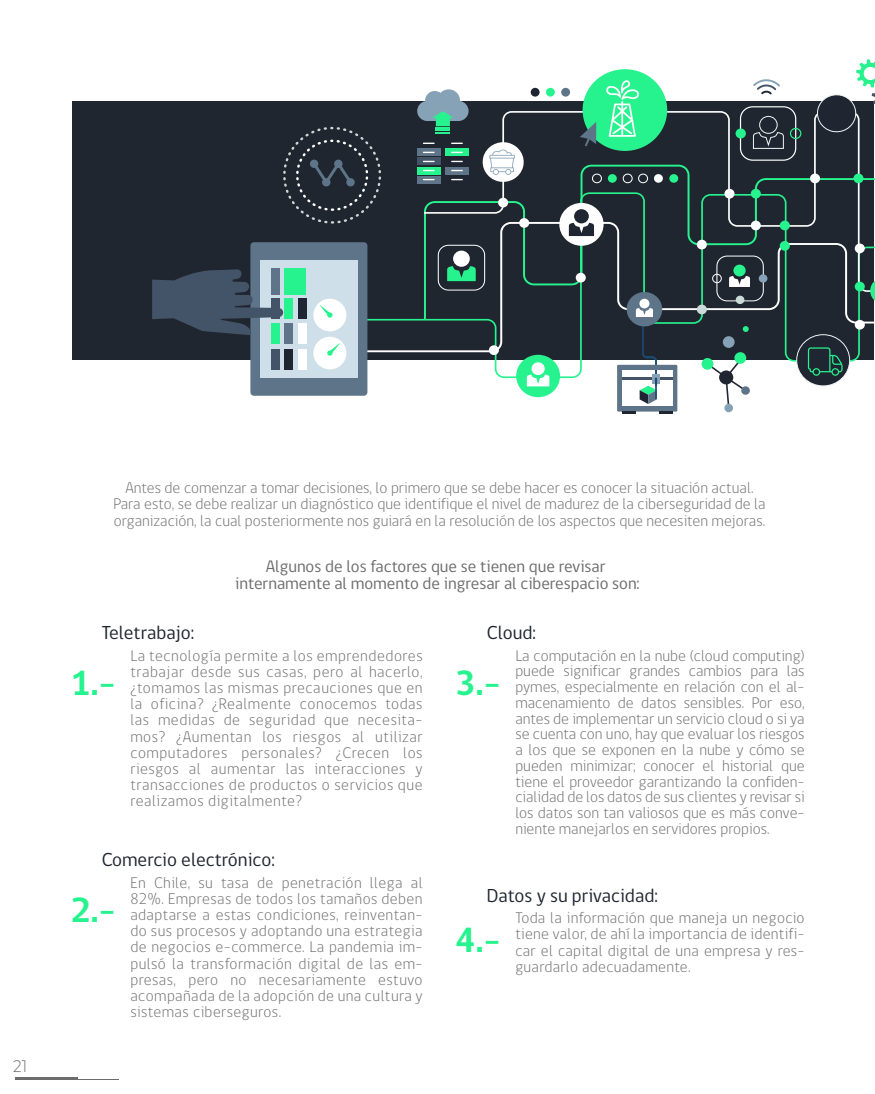
<style>
.page{position:relative;width:875px;height:1094px;background:#fff}
.page>*{position:absolute;margin:0;border:0;box-sizing:border-box;transform-origin:0 0}
.t1{font:700 35.79px "gob CL";color:#27f38e}
.t2{font:19.25px "gob CL";color:#1f2630}
.t3{font:17.06px/17.1px "gob CL";color:#6c6c6c;text-align:center}
.t4{font:300 15.75px/16.2px "gob CL";color:#6c6c6c;text-align:justify}
</style>
<div class="page">
<hr style="left:15px;top:1077px;width:63px;height:2px;background:#6c6c6c">
<hr style="left:15px;top:1079px;width:103px;height:1px;background:#6c6c6c">
<div style="left:73px;top:101px;width:801px;height:259px;background:#1f2630"></div>
<div style="left:617px;top:365px;width:60px;height:47px;background:#5e7488"></div>
<div style="left:622px;top:370px;width:51px;height:36px;background:#fff"></div>
<svg style="left:659px;top:412px;width:14px;height:2px"></svg>
<svg style="left:622px;top:412px;width:13px;height:2px"></svg>
<hr style="left:622px;top:377px;width:51px;height:2px;background:#445468">
<svg style="left:365px;top:242px;width:509px;height:136px"></svg>
<svg style="left:424px;top:111px;width:451px;height:181px"></svg>
<div style="left:516px;top:355px;width:44px;height:42px;background:#27f38e;border-radius:50%"></div>
<div style="left:532px;top:362px;width:13px;height:13px;background:#fff;border-radius:50%"></div>
<svg style="left:527px;top:374px;width:22px;height:12px"></svg>
<svg style="left:870px;top:277px;width:5px;height:27px"></svg>
<div style="left:583px;top:69px;width:84px;height:82px;background:#27f38e;border-radius:50%"></div>
<div style="left:797px;top:335px;width:53px;height:51px;background:#1f2631;border-radius:50%"></div>
<div style="left:796px;top:334px;width:54px;height:52px;border:1px solid #f0f3f5;border-radius:50%"></div>
<svg style="left:625px;top:290px;width:39px;height:114px"></svg>
<div style="left:559px;top:203px;width:45px;height:43px;background:#fff;border-radius:50%"></div>
<div style="left:574px;top:209px;width:15px;height:14px;background:#1f2631;border-radius:50%"></div>
<svg style="left:569px;top:223px;width:25px;height:13px"></svg>
<svg style="left:712px;top:256px;width:52px;height:45px"></svg>
<div style="left:736px;top:128px;width:10px;height:10px;background:#27f38e;border-radius:50%"></div>
<svg style="left:740px;top:106px;width:61px;height:55px"></svg>
<svg style="left:438px;top:245px;width:47px;height:46px"></svg>
<div style="left:519px;top:218px;width:10px;height:10px;background:#fff;border-radius:50%"></div>
<div style="left:576px;top:273px;width:10px;height:9px;background:#fff;border-radius:50%"></div>
<div style="left:855px;top:320px;width:10px;height:10px;background:#fff;border-radius:50%"></div>
<div style="left:855px;top:282px;width:10px;height:9px;background:#27f38e;border-radius:50%"></div>
<div style="left:855px;top:243px;width:10px;height:10px;background:#fff;border-radius:50%"></div>
<div style="left:489px;top:345px;width:10px;height:10px;background:#fff;border-radius:50%"></div>
<div style="left:498px;top:198px;width:10px;height:9px;background:#fff;border-radius:50%"></div>
<div style="left:697px;top:240px;width:10px;height:9px;background:#fff;border-radius:50%"></div>
<div style="left:697px;top:305px;width:10px;height:9px;background:#cbdbd9;border-radius:50%"></div>
<div style="left:751px;top:189px;width:10px;height:10px;background:#27f38e;border-radius:50%"></div>
<div style="left:724px;top:189px;width:11px;height:10px;background:#fff;border-radius:50%"></div>
<div style="left:810px;top:174px;width:10px;height:9px;background:#fff;border-radius:50%"></div>
<div style="left:853px;top:174px;width:11px;height:9px;background:#27f38e;border-radius:50%"></div>
<div style="left:751px;top:221px;width:10px;height:9px;background:#fff;border-radius:50%"></div>
<div style="left:780px;top:221px;width:10px;height:9px;background:#27f38e;border-radius:50%"></div>
<div style="left:780px;top:241px;width:10px;height:10px;background:#27f38e;border-radius:50%"></div>
<svg style="left:808px;top:347px;width:35px;height:29px"></svg>
<svg style="left:606px;top:80px;width:33px;height:57px"></svg>
<svg style="left:481px;top:140px;width:45px;height:44px"></svg>
<div style="left:724px;top:404px;width:9px;height:8px;background:#86a2b6;border-radius:50%"></div>
<div style="left:702px;top:358px;width:11px;height:12px;background:#27f38e;border-radius:50%"></div>
<svg style="left:707px;top:326px;width:42px;height:82px"></svg>
<svg style="left:753px;top:79px;width:27px;height:15px"></svg>
<div style="left:561px;top:88px;width:9px;height:9px;background:#5e7488;border-radius:50%"></div>
<div style="left:546px;top:88px;width:9px;height:9px;background:#27f38e;border-radius:50%"></div>
<div style="left:531px;top:88px;width:9px;height:9px;background:#1f2631;border-radius:50%"></div>
<svg style="left:814px;top:59px;width:61px;height:76px"></svg>
<svg style="left:283px;top:127px;width:98px;height:97px"></svg>
<svg style="left:580px;top:122px;width:16px;height:24px"></svg>
<div style="left:445px;top:139px;width:24px;height:8px;background:#1f2631"></div>
<svg style="left:451px;top:143px;width:12px;height:1px"></svg>
<svg style="left:445px;top:149px;width:24px;height:7px"></svg>
<svg style="left:451px;top:152px;width:12px;height:1px"></svg>
<svg style="left:445px;top:158px;width:24px;height:7px"></svg>
<svg style="left:451px;top:161px;width:12px;height:1px"></svg>
<svg style="left:445px;top:167px;width:24px;height:7px"></svg>
<svg style="left:451px;top:170px;width:12px;height:1px"></svg>
<svg style="left:445px;top:176px;width:24px;height:7px"></svg>
<svg style="left:451px;top:179px;width:12px;height:1px"></svg>
<div style="left:417px;top:139px;width:24px;height:8px;background:#1f2631"></div>
<svg style="left:423px;top:143px;width:12px;height:1px"></svg>
<svg style="left:417px;top:149px;width:24px;height:7px"></svg>
<svg style="left:423px;top:152px;width:12px;height:1px"></svg>
<svg style="left:417px;top:158px;width:24px;height:7px"></svg>
<svg style="left:423px;top:161px;width:12px;height:1px"></svg>
<svg style="left:417px;top:167px;width:24px;height:7px"></svg>
<svg style="left:423px;top:170px;width:12px;height:1px"></svg>
<svg style="left:417px;top:176px;width:24px;height:7px"></svg>
<svg style="left:423px;top:179px;width:12px;height:1px"></svg>
<hr style="left:436px;top:128px;width:14px;height:3px;background:#27f38e">
<svg style="left:417px;top:89px;width:52px;height:37px"></svg>
<svg style="left:436px;top:133px;width:14px;height:1px"></svg>
<div style="left:250px;top:242px;width:117px;height:154px;background:#5e7488;border-radius:4px"></div>
<div style="left:260px;top:260px;width:97px;height:118px;background:#cedfe9"></div>
<div style="left:272px;top:324px;width:8px;height:20px;background:#27f38e"></div>
<div style="left:313px;top:337px;width:33px;height:32px;background:#fff;border-radius:50%"></div>
<svg style="left:327px;top:343px;width:13px;height:13px"></svg>
<div style="left:313px;top:299px;width:33px;height:32px;background:#fff;border-radius:50%"></div>
<svg style="left:320px;top:305px;width:13px;height:13px"></svg>
<div style="left:298px;top:349px;width:8px;height:20px;background:#fff"></div>
<div style="left:298px;top:324px;width:8px;height:20px;background:#fff"></div>
<div style="left:298px;top:298px;width:8px;height:21px;background:#1f2631"></div>
<div style="left:285px;top:349px;width:8px;height:20px;background:#1f2631"></div>
<div style="left:285px;top:324px;width:8px;height:20px;background:#5e7488"></div>
<div style="left:285px;top:298px;width:8px;height:21px;background:#27f38e"></div>
<div style="left:272px;top:349px;width:8px;height:20px;background:#445468"></div>
<div style="left:285px;top:269px;width:21px;height:26px;background:#27f38e"></div>
<svg style="left:152px;top:269px;width:131px;height:66px"></svg>
<p class="t4" style="left:113px;top:480px;width:654px;text-align:center">Antes de comenzar a tomar decisiones, lo primero que se debe hacer es conocer la situación actual.<br>Para esto, se debe realizar un diagnóstico que identifique el nivel de madurez de la ciberseguridad de la organización, la cual posteriormente nos guiará en la resolución de los aspectos que necesiten mejoras.</p>
<p class="t3" style="left:235px;top:558px;width:406px">Algunos de los factores que se tienen que revisar internamente al momento de ingresar al ciberespacio son:</p>
<p class="t2" style="left:102px;top:619px;width:94px">Teletrabajo:</p>
<h1 class="t1" style="left:70px;top:659px;width:47px">1.-</h1>
<p class="t4" style="left:130px;top:647px;width:294px">La tecnología permite a los emprendedores trabajar desde sus casas, pero al hacerlo, ¿tomamos las mismas precauciones que en la oficina? ¿Realmente conocemos todas las medidas de seguridad que necesita&shy;mos? ¿Aumentan los riesgos al utilizar computadores personales? ¿Crecen los riesgos al aumentar las interacciones y transacciones de productos o servicios que realizamos digitalmente?</p>
<p class="t2" style="left:102px;top:846px;width:175px">Comercio electrónico:</p>
<h1 class="t1" style="left:70px;top:885px;width:47px">2.-</h1>
<p class="t4" style="left:130px;top:874px;width:294px">En Chile, su tasa de penetración llega al 82%. Empresas de todos los tamaños deben adaptarse a estas condiciones, reinventan&shy;do sus procesos y adoptando una estrategia de negocios e-commerce. La pandemia im&shy;pulsó la transformación digital de las em&shy;presas, pero no necesariamente estuvo acompañada de la adopción de una cultura y sistemas ciberseguros.</p>
<p class="t2" style="left:487px;top:619px;width:51px">Cloud:</p>
<h1 class="t1" style="left:455px;top:659px;width:47px">3.-</h1>
<p class="t4" style="left:515px;top:648px;width:291px;line-height:15.8px">La computación en la nube (cloud computing) puede significar grandes cambios para las pymes, especialmente en relación con el al&shy;macenamiento de datos sensibles. Por eso, antes de implementar un servicio cloud o si ya se cuenta con uno, hay que evaluar los riesgos a los que se exponen en la nube y cómo se pueden minimizar; conocer el historial que tiene el proveedor garantizando la confiden&shy;cialidad de los datos de sus clientes y revisar si los datos son tan valiosos que es más conve&shy;niente manejarlos en servidores propios.</p>
<p class="t2" style="left:487px;top:882px;width:173px">Datos y su privacidad:</p>
<h1 class="t1" style="left:455px;top:915px;width:47px">4.-</h1>
<p class="t4" style="left:515px;top:910px;width:291px">Toda la información que maneja un negocio tiene valor, de ahí la importancia de identifi&shy;car el capital digital de una empresa y res&shy;guardarlo adecuadamente.</p>
</div>
